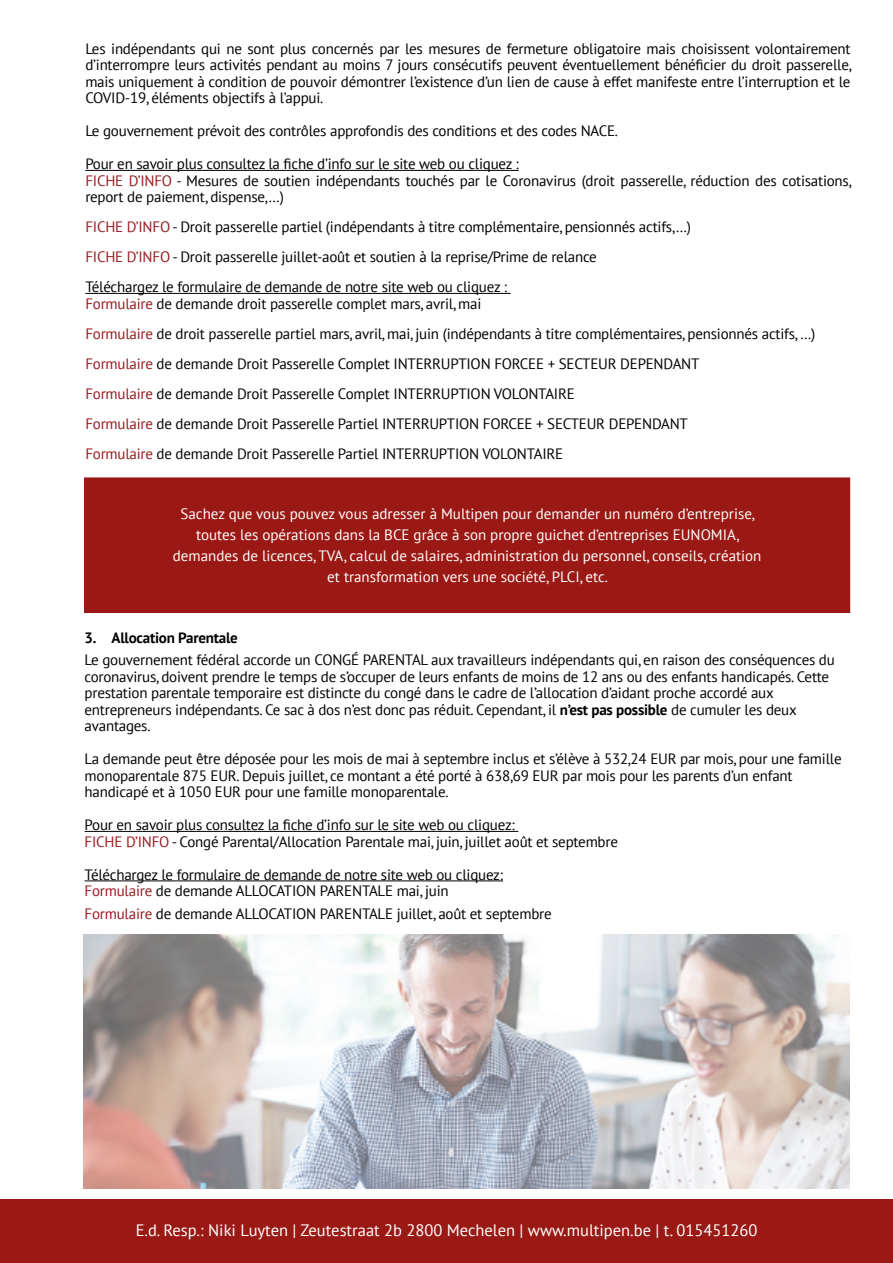
<style>
.page{position:relative;width:893px;height:1263px;background:#fff}
.page>*{position:absolute;margin:0;border:0;box-sizing:border-box;transform-origin:0 0}
.t1{font:16.5px "PT Sans";color:#fff}
.t2{font:15px/16.5px "PT Sans";letter-spacing:-.015em;color:#020203}
.t3{font:15px/16.5px "PT Sans";letter-spacing:-.015em;color:#000}
.t4{font:15px/21px "PT Sans";color:#fff;text-align:center}
.t5{font:700 15px "PT Sans";letter-spacing:-.015em;color:#020203}
.s1{color:#99191d}
.s2{font-weight:700}
</style>
<div class="page">
<hr style="left:85px;top:170px;width:434px;height:1px;background:#000">
<hr style="left:85px;top:293px;width:426px;height:1px;background:#000">
<div style="left:85px;top:478px;width:765px;height:134px;background:#9b1914"></div>
<div style="left:84px;top:477px;width:766px;height:136px;border:1px solid #9b1914"></div>
<hr style="left:85px;top:831px;width:433px;height:1px;background:#020203">
<hr style="left:85px;top:880px;width:418px;height:1px;background:#020203">
<div style="left:0;top:1199px;width:893px;height:64px;background:#9b1914"></div>
<img style="left:84px;top:934px;width:765px;height:254px">
<p class="t3" style="left:85px;top:40px;width:768px;text-align:justify">Les indépendants qui ne sont plus concernés par les mesures de fermeture obligatoire mais choisissent volontairement d’interrompre leurs activités pendant au moins 7 jours consécutifs peuvent éventuellement bénéficier du droit passerelle, mais uniquement à condition de pouvoir démontrer l’existence d’un lien de cause à effet manifeste entre l’interruption et le COVID-19, éléments objectifs à l’appui.</p>
<p class="t3" style="left:85px;top:122px;width:534px">Le gouvernement prévoit des contrôles approfondis des conditions et des codes NACE.</p>
<p class="t3" style="left:85px;top:155px;width:768px">Pour en savoir plus consultez la fiche d’info sur le site web ou cliquez :<br><span class="s1">FICHE D’INFO</span> - Mesures de soutien indépendants touchés par le Coronavirus (droit passerelle, réduction des cotisations, report de paiement, dispense,…)</p>
<p class="t3" style="left:85px;top:212px;width:607px;line-height:30px"><span class="s1">FICHE D’INFO</span> - Droit passerelle partiel (indépendants à titre complémentaire, pensionnés actifs,…)<br><span class="s1">FICHE D’INFO</span> - Droit passerelle juillet-août et soutien à la reprise/Prime de relance<br>Téléchargez le formulaire de demande de notre site web ou cliquez :</p>
<p class="t2" style="left:85px;top:288px;width:731px;line-height:30px"><span class="s1">Formulaire</span> de demande droit passerelle complet mars, avril, mai<br><span class="s1">Formulaire</span> de droit passerelle partiel mars, avril, mai, juin (indépendants à titre complémentaires, pensionnés actifs, …)<br><span class="s1">Formulaire</span> de demande Droit Passerelle Complet INTERRUPTION FORCEE + SECTEUR DEPENDANT<br><span class="s1">Formulaire</span> de demande Droit Passerelle Complet INTERRUPTION VOLONTAIRE<br><span class="s1">Formulaire</span> de demande Droit Passerelle Partiel INTERRUPTION FORCEE + SECTEUR DEPENDANT<br><span class="s1">Formulaire</span> de demande Droit Passerelle Partiel INTERRUPTION VOLONTAIRE</p>
<p class="t4" style="left:173px;top:503px;width:590px">Sachez que vous pouvez vous adresser à Multipen pour demander un numéro d’entreprise, toutes les opérations dans la BCE grâce à son propre guichet d’entreprises EUNOMIA, demandes de licences, TVA, calcul de salaires, administration du personnel, conseils, création et transformation vers une société, PLCI, etc.</p>
<p class="t5" style="left:85px;top:627px;width:155px">3. Allocation Parentale</p>
<p class="t2" style="left:85px;top:651px;width:752px">Le gouvernement fédéral accorde un CONGÉ PARENTAL aux travailleurs indépendants qui, en raison des conséquences du coronavirus, doivent prendre le temps de s’occuper de leurs enfants de moins de 12 ans ou des enfants handicapés. Cette prestation parentale temporaire est distincte du congé dans le cadre de l’allocation d’aidant proche accordé aux entrepreneurs indépendants. Ce sac à dos n’est donc pas réduit. Cependant, il <span class="s2">n’est pas possible</span> de cumuler les deux avantages.</p>
<p class="t2" style="left:85px;top:750px;width:758px">La demande peut être déposée pour les mois de mai à septembre inclus et s’élève à 532,24 EUR par mois, pour une famille monoparentale 875 EUR. Depuis juillet, ce montant a été porté à 638,69 EUR par mois pour les parents d’un enfant handicapé et à 1050 EUR pour une famille monoparentale.</p>
<p class="t2" style="left:85px;top:816px;width:535px">Pour en savoir plus consultez la fiche d’info sur le site web ou cliquez:<br><span class="s1">FICHE D’INFO</span> - Congé Parental/Allocation Parentale mai, juin, juillet août et septembre</p>
<p class="t2" style="left:85px;top:866px;width:420px">Téléchargez le formulaire de demande de notre site web ou cliquez:<br><span class="s1">Formulaire</span> de demande ALLOCATION PARENTALE mai, juin</p>
<p class="t2" style="left:85px;top:905px;width:469px"><span class="s1">Formulaire</span> de demande ALLOCATION PARENTALE juillet, août et septembre</p>
<p class="t1" style="left:136px;top:1220px;width:623px">E.d. Resp.: Niki Luyten | Zeutestraat 2b 2800 Mechelen | www.multipen.be | t. 015451260</p>
</div>
